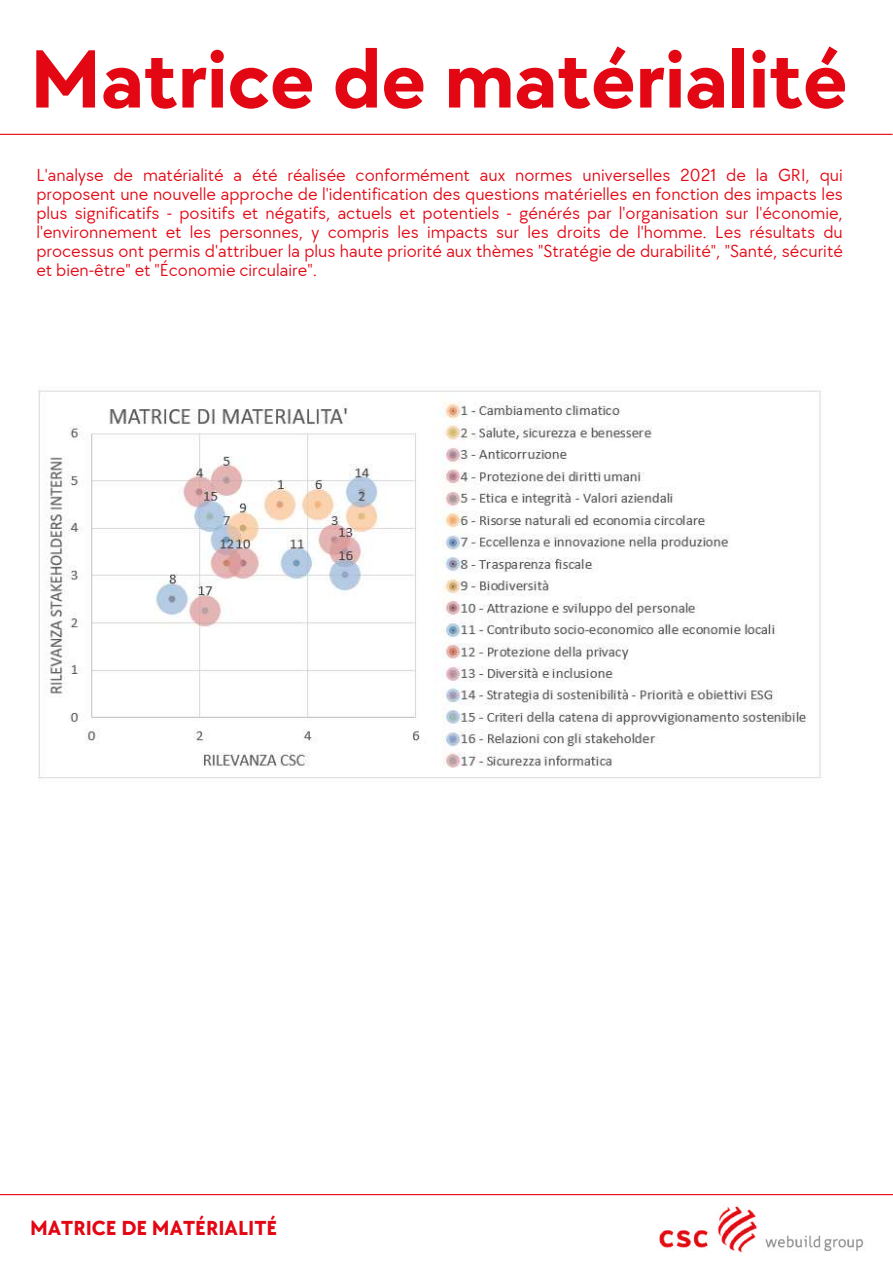
<style>
.page{position:relative;width:893px;height:1264px;background:#fff}
.page>*{position:absolute;margin:0;border:0;box-sizing:border-box;transform-origin:0 0}
.t1{font:700 83.85px "TT Chocolates";color:#e30613}
.t2{font:700 21px "TT Chocolates";color:#e30613}
.t3{font:18px/19px "TT Chocolates";color:#e30613;text-align:justify}
</style>
<div class="page">
<img style="left:38px;top:390px;width:783px;height:390px">
<hr style="left:0;top:134px;width:892px;height:1px;background:#e30613">
<hr style="left:0;top:1193px;width:892px;height:2px;background:#e30613">
<img style="left:629px;top:1193px;width:263px;height:60px">
<h1 class="t1" style="left:30px;top:32px;width:819px">Matrice de matérialité</h1>
<p class="t3" style="left:36px;top:166px;width:808px">L'analyse de matérialité a été réalisée conformément aux normes universelles 2021 de la GRI, qui proposent une nouvelle approche de l'identification des questions matérielles en fonction des impacts les plus significatifs - positifs et négatifs, actuels et potentiels - générés par l'organisation sur l'économie, l'environnement et les personnes, y compris les impacts sur les droits de l'homme. Les résultats du processus ont permis d'attribuer la plus haute priorité aux thèmes "Stratégie de durabilité", "Santé, sécurité et bien-être" et "Économie circulaire".</p>
<p class="t2" style="left:30px;top:1215px;width:249px">MATRICE DE MATÉRIALITÉ</p>
</div>
